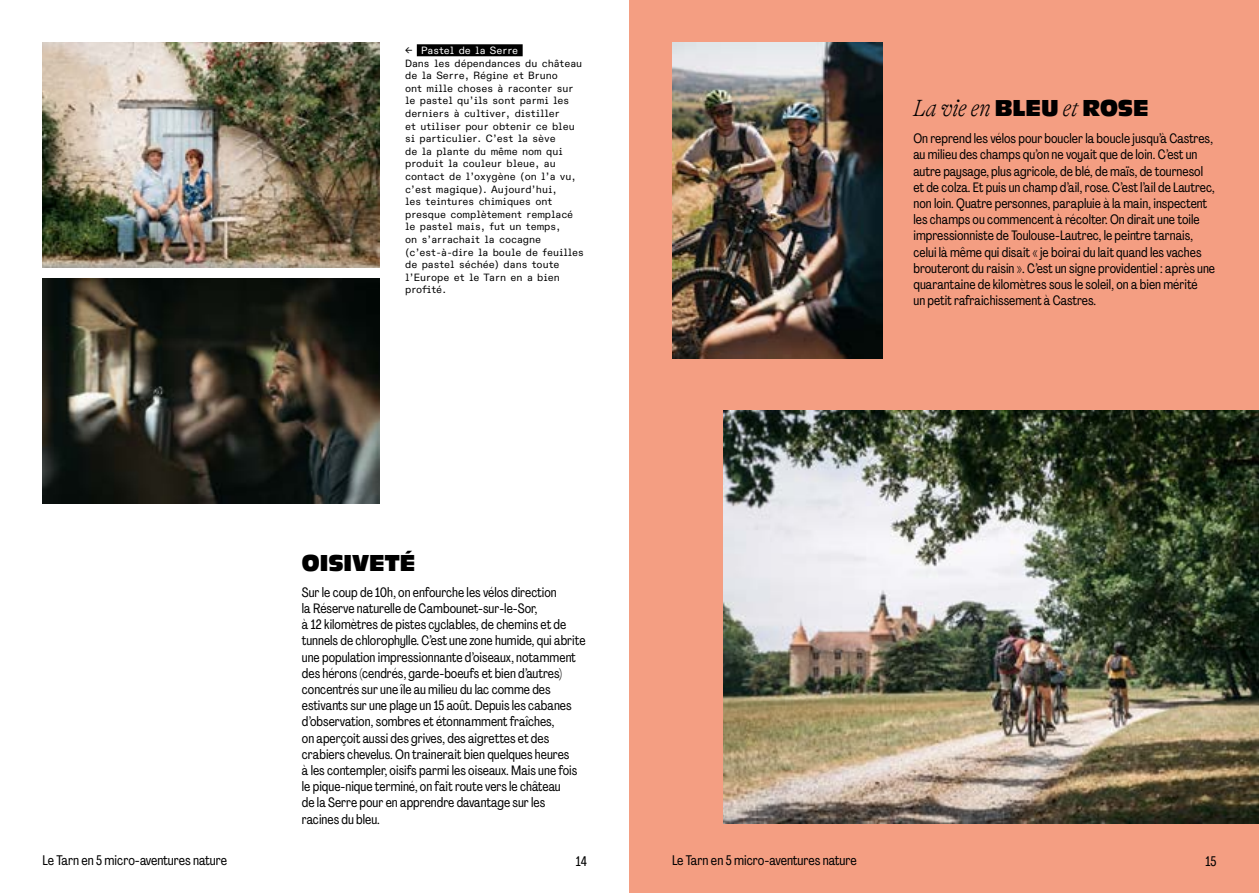
<style>
.page{position:relative;width:1259px;height:893px;background:#fff}
.page>*{position:absolute;margin:0;border:0;box-sizing:border-box;transform-origin:0 0}
.t1{font:italic 100 condensed 24px "GT Alpina";color:#000}
.t2{font:24px "Antique Oli Com";color:#000}
.t3{font:13.8px "PP Agrandir Tight";color:#000}
.t4{font:13.5px/16.2px "PP Agrandir Tight";color:#000}
.t5{font:10.5px/12.6px "ABC Diatype Semi Mono Regular";color:#000}
.s1{color:#fff}
.s2{font-family:"Antique Oli Com";font-weight:400;font-style:normal;font-stretch:normal}
</style>
<div class="page">
<div style="left:629px;top:0;width:630px;height:893px;background:#f49e82"></div>
<img style="left:43px;top:279px;width:336px;height:224px">
<img style="left:43px;top:43px;width:336px;height:224px">
<img style="left:724px;top:410px;width:535px;height:414px">
<img style="left:672px;top:43px;width:210px;height:315px">
<div style="left:417px;top:44px;width:106px;height:12px;background:#000"></div>
<p class="t5" style="left:405px;top:43px;width:180px">← <span class="s1">Pastel de la Serre<br></span>Dans les dépendances du château de la Serre, Régine et Bruno<br>ont mille choses à raconter sur le pastel qu’ils sont parmi les derniers à cultiver, distiller<br>et utiliser pour obtenir ce bleu si particulier. C’est la sève<br>de la plante du même nom qui produit la couleur bleue, au contact de l’oxygène (on l’a vu, c’est magique). Aujourd’hui,<br>les teintures chimiques ont presque complètement remplacé le pastel mais, fut un temps,<br>on s’arrachait la cocagne (c’est-à-dire la boule de feuilles de pastel séchée) dans toute l’Europe et le Tarn en a bien profité.</p>
<h1 class="t2" style="left:302px;top:549px;width:115px">OISIVETÉ</h1>
<p class="t4" style="left:302px;top:584px;width:285px">Sur le coup de 10h, on enfourche les vélos direction<br>la Réserve naturelle de Cambounet-sur-le-Sor,<br>à 12 kilomètres de pistes cyclables, de chemins et de tunnels de chlorophylle. C’est une zone humide, qui abrite une population impressionnante d’oiseaux, notamment des hérons (cendrés, garde-boeufs et bien d’autres) concentrés sur une île au milieu du lac comme des estivants sur une plage un 15 août. Depuis les cabanes d’observation, sombres et étonnamment fraîches,<br>on aperçoit aussi des grives, des aigrettes et des crabiers chevelus. On trainerait bien quelques heures<br>à les contempler, oisifs parmi les oiseaux. Mais une fois le pique-nique terminé, on fait route vers le château<br>de la Serre pour en apprendre davantage sur les racines du bleu.</p>
<h1 class="t1" style="left:913px;top:94px;width:237px">La vie en <span class="s2">BLEU</span> et <span class="s2">ROSE</span></h1>
<p class="t4" style="left:913px;top:130px;width:303px">On reprend les vélos pour boucler la boucle jusqu’à Castres, au milieu des champs qu’on ne voyait que de loin. C’est un autre paysage, plus agricole, de blé, de maïs, de tournesol et de colza. Et puis un champ d’ail, rose. C’est l’ail de Lautrec, non loin. Quatre personnes, parapluie à la main, inspectent les champs ou commencent à récolter. On dirait une toile impressionniste de Toulouse-Lautrec, le peintre tarnais, celui là même qui disait « je boirai du lait quand les vaches brouteront du raisin ». C’est un signe providentiel : après une quarantaine de kilomètres sous le soleil, on a bien mérité<br>un petit rafraichissement à Castres.</p>
<p class="t3" style="left:43px;top:852px;width:186px">Le Tarn en 5 micro-aventures nature</p>
<p class="t3" style="left:576px;top:852px;width:13px">14</p>
<p class="t3" style="left:672px;top:852px;width:186px">Le Tarn en 5 micro-aventures nature</p>
<p class="t3" style="left:1205px;top:852px;width:12px">15</p>
</div>
